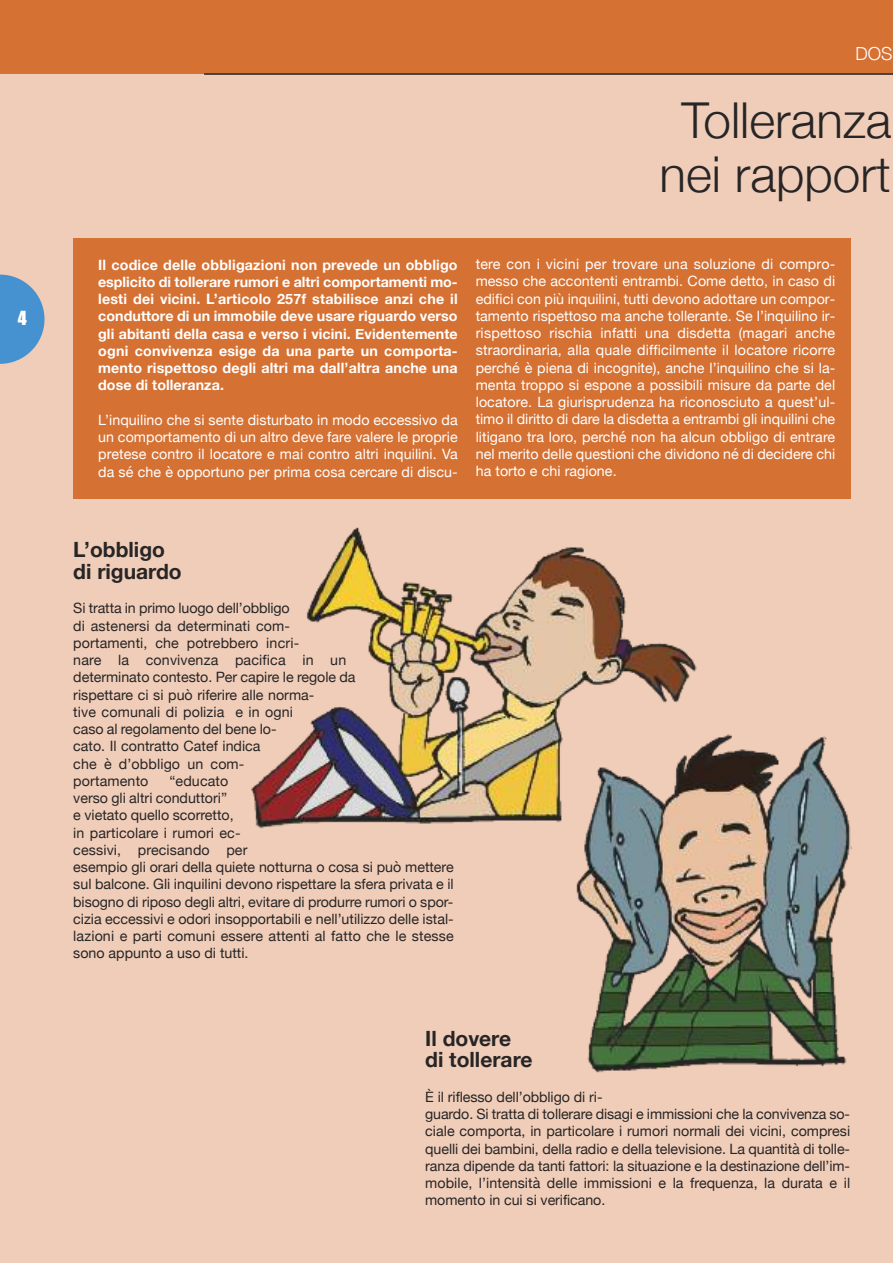
<style>
.page{position:relative;width:893px;height:1263px;background:#f0cdb8}
.page>*{position:absolute;margin:0;border:0;box-sizing:border-box;transform-origin:0 0}
.t1{font:300 49.5px/54px "Helvetica Neue";color:#272526;text-align:center}
.t2{font:700 21px/21.8px "Helvetica Neue";color:#272526}
.t3{font:300 18px "Helvetica Neue";color:#fff}
.t4{font:18px "Impact";color:#fff}
.t5{font:14.25px/17.2px "Helvetica Neue";color:#272526}
.t6{font:14.25px/17.2px "Helvetica Neue";letter-spacing:.005em;color:#fff;text-align:justify}
.t7{font:700 14.25px/17.2px "Helvetica Neue";letter-spacing:.01em;color:#fff;text-align:justify}
</style>
<div class="page">
<svg style="left:0;top:275px;width:45px;height:89px"></svg>
<img style="left:576px;top:734px;width:276px;height:339px">
<img style="left:251px;top:527px;width:447px;height:313px">
<div style="left:73px;top:238px;width:777px;height:261px;background:#d57133"></div>
<div style="left:0;top:0;width:893px;height:74px;background:#d57133"></div>
<hr style="left:204px;top:73px;width:689px;height:2px;background:#272526">
<p class="t4" style="left:18px;top:308px;width:10px">4</p>
<p class="t3" style="left:855px;top:43px;width:39px">DOS</p>
<h1 class="t1" style="left:660px;top:92px;width:233px">Tolleranza nei rapport</h1>
<p class="t7" style="left:98px;top:255px;width:361px">Il codice delle obbligazioni non prevede un obbligo esplicito di tollerare rumori e altri comportamenti mo&shy;lesti dei vicini. L’articolo 257f stabilisce anzi che il conduttore di un immobile deve usare riguardo verso gli abitanti della casa e verso i vicini. Evidentemente ogni convivenza esige da una parte un comporta&shy;mento rispettoso degli altri ma dall’altra anche una dose di tolleranza.</p>
<p class="t6" style="left:98px;top:411px;width:361px">L’inquilino che si sente disturbato in modo eccessivo da un comportamento di un altro deve fare valere le proprie pretese contro il locatore e mai contro altri inquilini. Va da sé che è opportuno per prima cosa cercare di discu-</p>
<p class="t6" style="left:476px;top:255px;width:361px">tere con i vicini per trovare una soluzione di compro&shy;messo che accontenti entrambi. Come detto, in caso di edifici con più inquilini, tutti devono adottare un compor&shy;tamento rispettoso ma anche tollerante. Se l’inquilino ir&shy;rispettoso rischia infatti una disdetta (magari anche straordinaria, alla quale difficilmente il locatore ricorre perché è piena di incognite), anche l’inquilino che si la&shy;menta troppo si espone a possibili misure da parte del locatore. La giurisprudenza ha riconosciuto a quest’ul&shy;timo il diritto di dare la disdetta a entrambi gli inquilini che litigano tra loro, perché non ha alcun obbligo di entrare nel merito delle questioni che dividono né di decidere chi ha torto e chi ragione.</p>
<h2 class="t2" style="left:73px;top:538px;width:110px">L’obbligo di riguardo</h2>
<p class="t5" style="left:73px;top:599px;width:284px">Si tratta in primo luogo dell’obbligo<br>di astenersi da determinati com&shy;portamenti, che potrebbero incri-<br>nare la convivenza pacifica in un determinato contesto. Per capire le regole da rispettare ci si può riferire alle norma-<br>tive comunali di polizia e in ogni<br>caso al regolamento del bene lo-<br>cato. Il contratto Catef indica<br>che è d’obbligo un com-<br>portamento</p>
<p class="t5" style="left:73px;top:772px;width:382px;text-indent:96px">“educato<br>verso gli altri conduttori”<br>e vietato quello scorretto,<br>in particolare i rumori ec-<br>cessivi, precisando per<br>esempio gli orari della quiete notturna o cosa si può mettere sul balcone. Gli inquilini devono rispettare la sfera privata e il bisogno di riposo degli altri, evitare di produrre rumori o spor&shy;cizia eccessivi e odori insopportabili e nell’utilizzo delle istal&shy;lazioni e parti comuni essere attenti al fatto che le stesse sono appunto a uso di tutti.</p>
<h2 class="t2" style="left:425px;top:1027px;width:109px">Il dovere di tollerare</h2>
<p class="t5" style="left:425px;top:1088px;width:426px">È il riflesso dell’obbligo di ri-<br>guardo. Si tratta di tollerare disagi e immissioni che la convivenza so&shy;ciale comporta, in particolare i rumori normali dei vicini, compresi quelli dei bambini, della radio e della televisione. La quantità di tolle&shy;ranza dipende da tanti fattori: la situazione e la destinazione dell’im&shy;mobile, l’intensità delle immissioni e la frequenza, la durata e il momento in cui si verificano.</p>
</div>
